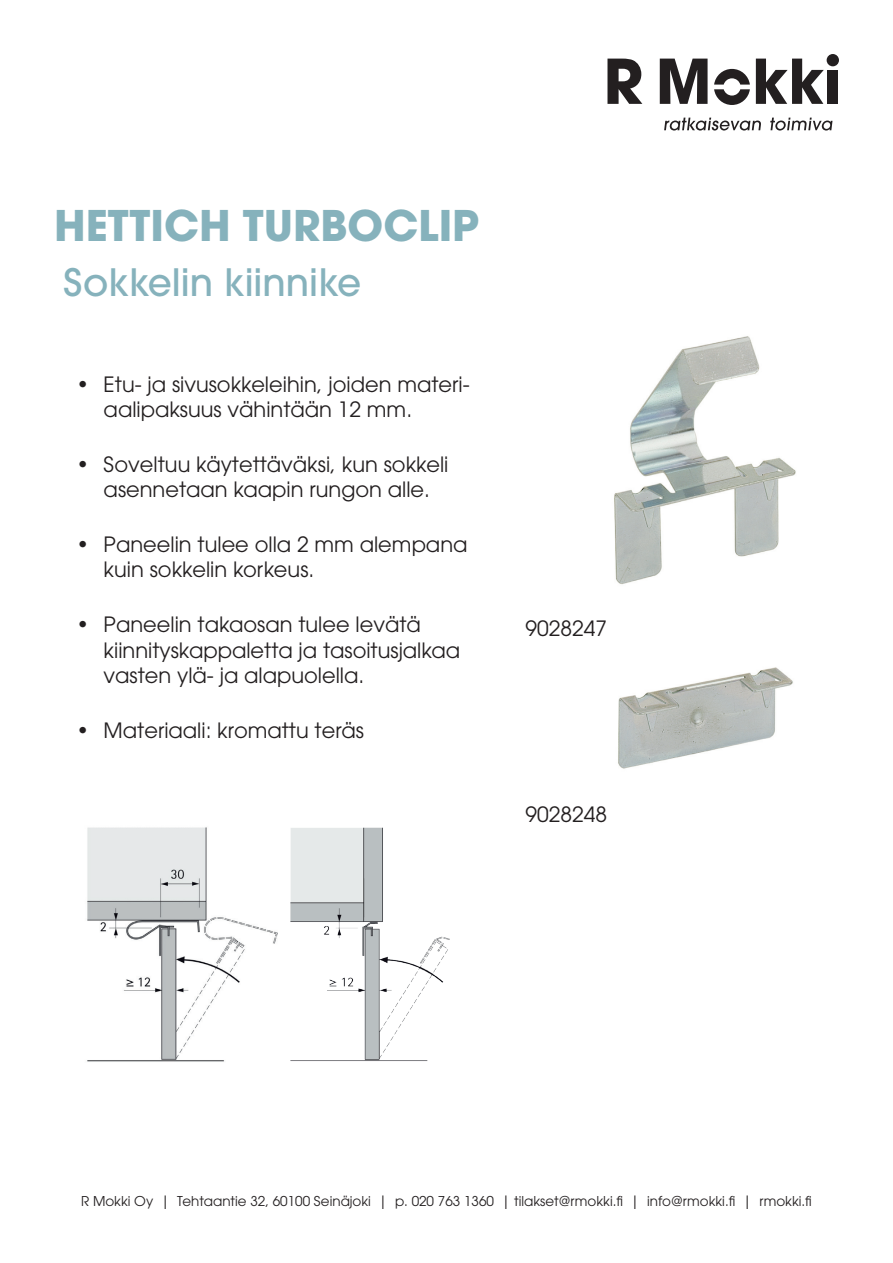
<style>
.page{position:relative;width:893px;height:1263px;background:#fff}
.page>*{position:absolute;margin:0;border:0;box-sizing:border-box;transform-origin:0 0}
.t1{font:700 42px "ITC Avant Garde Pro";color:#86b2bc}
.t2{font:500 37.5px "ITC Avant Garde Pro";color:#86b2bc}
.t3{font:21px/25.2px "ITC Avant Garde Pro";color:#231f20}
.t4{font:13.5px "ITC Avant Garde Pro";color:#231f20}
</style>
<div class="page">
<img style="left:87px;top:827px;width:363px;height:235px">
<img style="left:614px;top:336px;width:182px;height:248px">
<img style="left:618px;top:667px;width:175px;height:102px">
<svg style="left:607px;top:59px;width:35px;height:45px"></svg>
<svg style="left:660px;top:59px;width:48px;height:45px"></svg>
<svg style="left:756px;top:59px;width:68px;height:45px"></svg>
<div style="left:828px;top:70px;width:10px;height:34px;background:#231f20"></div>
<svg style="left:714px;top:69px;width:36px;height:36px"></svg>
<div style="left:827px;top:54px;width:12px;height:12px;background:#231f20;border-radius:50%"></div>
<svg style="left:664px;top:118px;width:168px;height:13px"></svg>
<h1 class="t1" style="left:54px;top:197px;width:426px">HETTICH TURBOCLIP</h1>
<h2 class="t2" style="left:63px;top:259px;width:299px">Sokkelin kiinnike</h2>
<p class="t3" style="left:104px;top:371px;width:368px;text-indent:-27px">• Etu- ja sivusokkeleihin, joiden materi&shy;aalipaksuus vähintään 12 mm.</p>
<p class="t3" style="left:77px;top:451px;width:373px;text-align:center">• Soveltuu käytettäväksi, kun sokkeli asennetaan kaapin rungon alle.</p>
<p class="t3" style="left:104px;top:532px;width:365px;text-indent:-27px">• Paneelin tulee olla 2 mm alempana kuin sokkelin korkeus.</p>
<p class="t3" style="left:104px;top:612px;width:358px;text-indent:-27px">• Paneelin takaosan tulee levätä kiinnityskappaletta ja tasoitusjalkaa vasten ylä- ja alapuolella.</p>
<p class="t3" style="left:77px;top:717px;width:289px">• Materiaali: kromattu teräs</p>
<p class="t3" style="left:526px;top:615px;width:83px">9028247</p>
<p class="t3" style="left:526px;top:801px;width:83px">9028248</p>
<p class="t4" style="left:81px;top:1193px;width:732px">R Mokki Oy | Tehtaantie 32, 60100 Seinäjoki | p. 020 763 1360 | tilakset@rmokki.fi | info@rmokki.fi | rmokki.fi</p>
</div>
